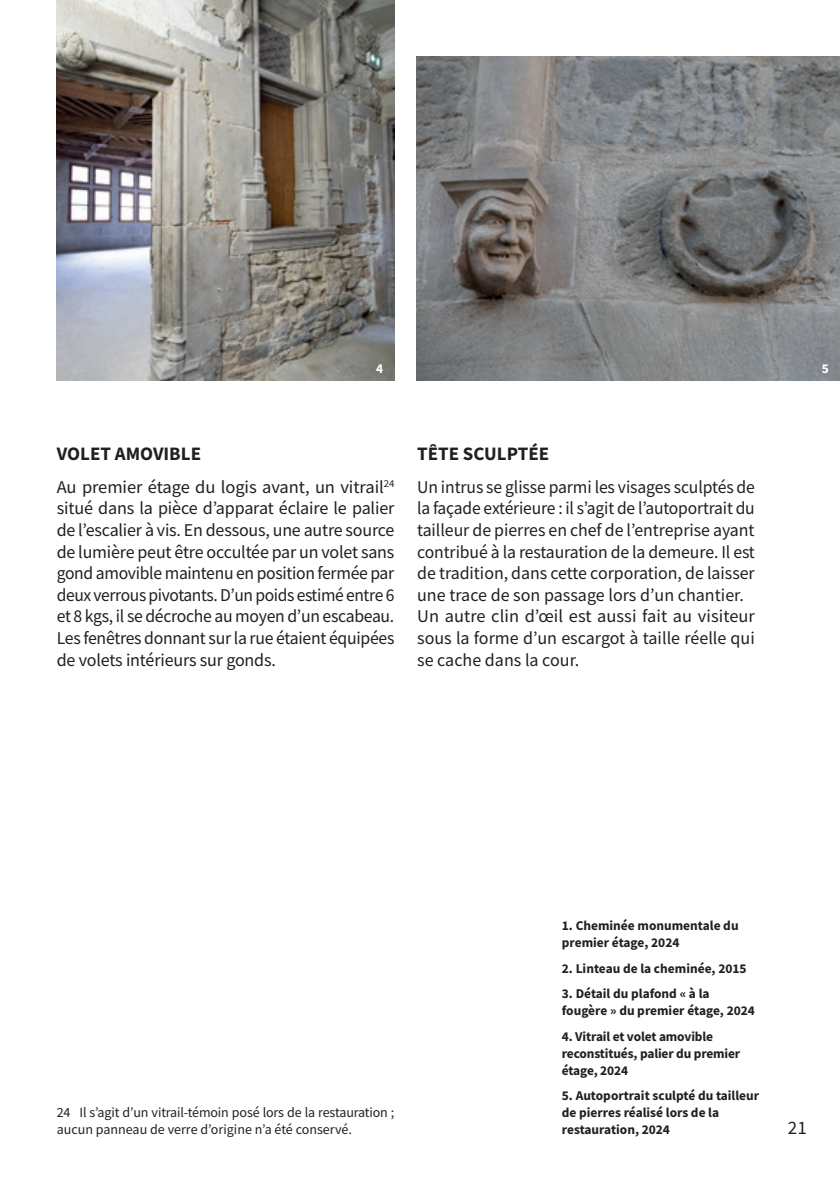
<style>
.page{position:relative;width:840px;height:1191px;background:#fff}
.page>*{position:absolute;margin:0;border:0;box-sizing:border-box;transform-origin:0 0}
.t1{font:700 19px "Source Sans Pro";color:#231f20}
.t2{font:19px "Source Sans Pro";color:#231f20}
.t3{font:18px/21.6px "Source Sans Pro";letter-spacing:-.005em;color:#231f20;text-align:justify}
.t4{font:14px/16.8px "Source Sans Pro";letter-spacing:-.01em;color:#231f20}
.t5{font:700 13.4px/17px "Source Sans Pro";color:#231f20}
.t6{font:700 13.4px "Source Sans Pro";color:#fff}
</style>
<div class="page">
<img style="left:416px;top:57px;width:423px;height:324px">
<img style="left:57px;top:0;width:337px;height:381px">
<p class="t6" style="left:376px;top:359px;width:9px">4</p>
<p class="t6" style="left:821px;top:359px;width:9px">5</p>
<p class="t1" style="left:57px;top:441px;width:146px">VOLET AMOVIBLE</p>
<p class="t3" style="left:57px;top:476px;width:339px">Au premier étage du logis avant, un vitrail<sup>24 </sup>situé dans la pièce d’apparat éclaire le palier de l’escalier à vis. En dessous, une autre source de lumière peut être occultée par un volet sans gond amovible maintenu en position fermée par deux verrous pivotants. D’un poids estimé entre 6 et 8 kgs, il se décroche au moyen d’un escabeau.<br>Les fenêtres donnant sur la rue étaient équipées de volets intérieurs sur gonds.</p>
<p class="t1" style="left:417px;top:441px;width:133px">TÊTE SCULPTÉE</p>
<p class="t3" style="left:417px;top:476px;width:339px;text-align:left">Un intrus se glisse parmi les visages sculptés de la façade extérieure : il s’agit de l’autoportrait du tailleur de pierres en chef de l’entreprise ayant contribué à la restauration de la demeure. Il est de tradition, dans cette corporation, de laisser une trace de son passage lors d’un chantier.<br>Un autre clin d’œil est aussi fait au visiteur sous la forme d’un escargot à taille réelle qui se cache dans la cour.</p>
<p class="t4" style="left:57px;top:1104px;width:339px">24 Il s’agit d’un vitrail-témoin posé lors de la restauration ; aucun panneau de verre d’origine n’a été conservé.</p>
<p class="t5" style="left:561px;top:917px;width:178px">1. Cheminée monumentale du premier étage, 2024</p>
<p class="t5" style="left:561px;top:959px;width:186px">2. Linteau de la cheminée, 2015</p>
<p class="t5" style="left:561px;top:985px;width:194px">3. Détail du plafond « à la fougère » du premier étage, 2024</p>
<p class="t5" style="left:561px;top:1027px;width:180px">4. Vitrail et volet amovible reconstitués, palier du premier étage, 2024</p>
<p class="t5" style="left:561px;top:1087px;width:199px">5. Autoportrait sculpté du tailleur de pierres réalisé lors de la restauration, 2024</p>
<p class="t2" style="left:787px;top:1116px;width:21px">21</p>
</div>
